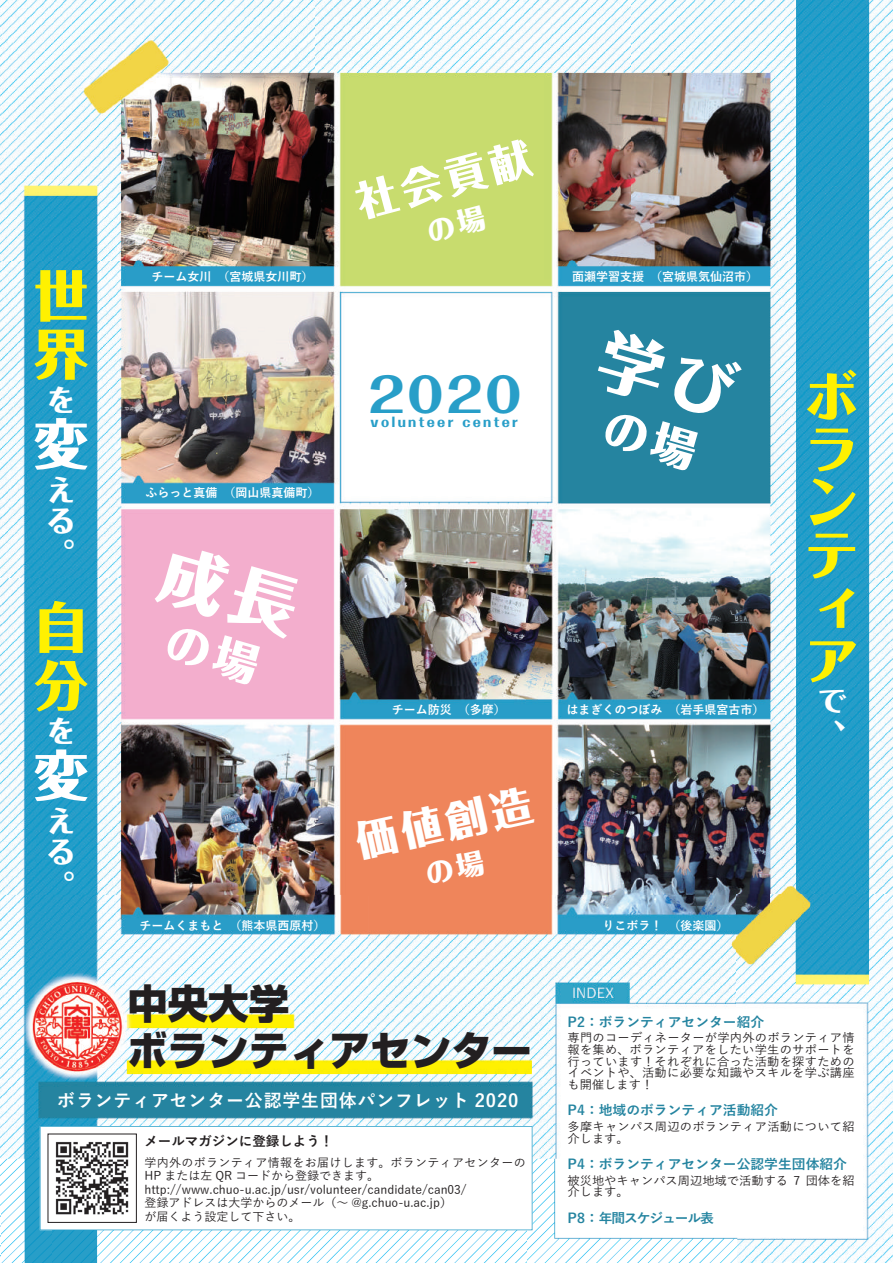
<style>
.page{position:relative;width:893px;height:1263px;background:#fff}
.page>*{position:absolute;margin:0;border:0;box-sizing:border-box;transform-origin:0 0}
.t1{font:800 54px/52.9px "Folk Pro";color:#fff101}
.t2{font:800 54px "Folk Pro";color:#fff}
.t3{font:800 46.5px "Folk Pro";color:#289ec8}
.t4{font:800 41.1px "Folk Pro";color:#fff}
.t5{font:800 40.5px/47.2px "Shin Go";color:#231f20}
.t6{font:800 28.95px/31.3px "Folk Pro";color:#fff;text-align:justify}
.t7{font:700 17.85px "Yu Go";letter-spacing:.05em;color:#fff}
.t8{font:700 13.5px "Yu Go";color:#2484a0}
.t9{font:700 13.5px "Yu Go";color:#231f20}
.t10{font:700 13.5px "Yu Go";letter-spacing:-.08em;color:#2484a0}
.t11{font:800 12.9px "Folk Pro";letter-spacing:.18em;color:#289ec8}
.t12{font:500 12px/11.7px "Yu Go";color:#231f20}
.t13{font:700 12px "Yu Go";color:#fff}
.t14{font:500 12px/11.7px "Yu Go";letter-spacing:.02em;color:#231f20}
</style>
<div class="page">
<img style="left:0;top:0;width:893px;height:895px">
<img style="left:0;top:895px;width:736px;height:264px">
<img style="left:736px;top:895px;width:157px;height:368px">
<img style="left:0;top:1159px;width:52px;height:104px">
<img style="left:527px;top:1159px;width:210px;height:104px">
<img style="left:52px;top:1230px;width:475px;height:33px">
<svg style="left:40px;top:1126px;width:492px;height:104px"></svg>
<img style="left:50px;top:1136px;width:85px;height:84px">
<div style="left:426px;top:204px;width:61px;height:39px;background:#c8dc6e"></div>
<div style="left:593px;top:326px;width:151px;height:146px;background:#2584a0"></div>
<div style="left:154px;top:540px;width:149px;height:146px;background:#f3aecd"></div>
<div style="left:425px;top:849px;width:61px;height:37px;background:#ef855b"></div>
<h1 class="t1" style="left:34px;top:259px;width:55px;line-height:58.3px">世界</h1>
<h3 class="t6" style="left:47px;top:380px;width:28px">を</h3>
<h1 class="t2" style="left:34px;top:398px;width:55px">変</h1>
<h3 class="t6" style="left:47px;top:470px;width:29px">える。</h3>
<h1 class="t1" style="left:34px;top:591px;width:55px;line-height:58.3px">自分</h1>
<h3 class="t6" style="left:47px;top:712px;width:28px">を</h3>
<h1 class="t2" style="left:34px;top:729px;width:55px">変</h1>
<h3 class="t6" style="left:47px;top:801px;width:29px">える。</h3>
<h3 class="t4" style="left:348px;top:169px;width:181px;rotate:-15deg">社会貢献</h3>
<p class="t13" style="left:152px;top:270px;width:164px">チーム女川　（宮城県女川町）</p>
<p class="t13" style="left:572px;top:270px;width:188px">面瀬学習支援　（宮城県気仙沼市）</p>
<p class="t13" style="left:146px;top:486px;width:176px">ふらっと真備　（岡山県真備町）</p>
<h2 class="t3" style="left:369px;top:356px;width:154px">2020</h2>
<p class="t11" style="left:371px;top:411px;width:149px">volunteer center</p>
<p class="t13" style="left:392px;top:703px;width:116px">チーム防災　（多摩）</p>
<p class="t13" style="left:566px;top:703px;width:200px">はまぎくのつぼみ　（岩手県宮古市）</p>
<h3 class="t4" style="left:349px;top:807px;width:181px;rotate:-12deg">価値創造</h3>
<p class="t13" style="left:140px;top:918px;width:188px">チームくまもと　（熊本県西原村）</p>
<p class="t13" style="left:602px;top:918px;width:128px">りこボラ！　（後楽園）</p>
<h1 class="t1" style="left:805px;top:363px;width:53px;text-align:justify">ボランティア</h1>
<h3 class="t6" style="left:817px;top:682px;width:30px">で、</h3>
<h3 class="t5" style="left:127px;top:978px;width:406px">中央大学<br>ボランティアセンター</h3>
<h3 class="t7" style="left:57px;top:1090px;width:463px">ボランティアセンター公認学生団体パンフレット 2020</h3>
<p class="t9" style="left:144px;top:1133px;width:190px">メールマガジンに登録しよう！</p>
<p class="t12" style="left:144px;top:1154px;width:383px;line-height:13.5px">学内外のボランティア情報をお届けします。ボランティアセンターのHP または左 QR コードから登録できます。http://www.chuo-u.ac.jp/usr/volunteer/candidate/can03/<br>登録アドレスは大学からのメール（～ @g.chuo-u.ac.jp）<br>が届くよう設定して下さい。</p>
<p class="t8" style="left:567px;top:1014px;width:198px">P2：ボランティアセンター紹介</p>
<p class="t12" style="left:567px;top:1031px;width:289px;text-align:justify">専門のコーディネーターが学内外のボランティア情報を集め、ボランティアをしたい学生のサポートを行っています！それぞれに合った活動を探すためのイベントや、活動に必要な知識やスキルを学ぶ講座も開催します！</p>
<p class="t8" style="left:567px;top:1103px;width:212px">P4：地域のボランティア活動紹介</p>
<p class="t14" style="left:567px;top:1119px;width:289px">多摩キャンパス周辺のボランティア活動について紹介します。</p>
<p class="t8" style="left:567px;top:1156px;width:281px">P4：ボランティアセンター公認学生団体紹介</p>
<p class="t12" style="left:567px;top:1173px;width:289px">被災地やキャンパス周辺地域で活動する 7 団体を紹介します。</p>
<p class="t10" style="left:567px;top:1210px;width:148px">P8：年間スケジュール表</p>
</div>
